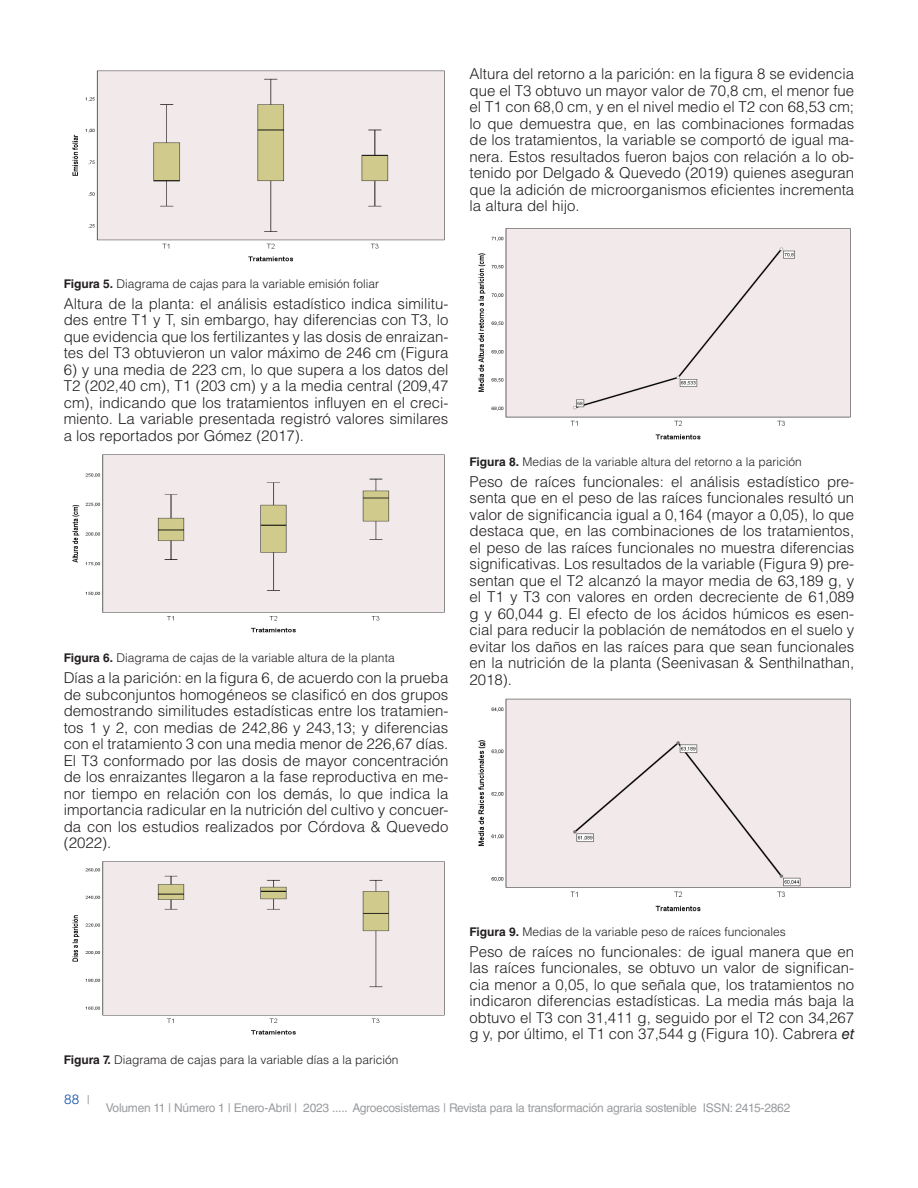
<style>
.page{position:relative;width:918px;height:1188px;background:#fff}
.page>*{position:absolute;margin:0;border:0;box-sizing:border-box;transform-origin:0 0}
.TEXTO{font:300 15px/16.5px "Helvetica LT Std";color:#231f20;text-align:justify}
.t1{font:300 13.5px "Helvetica LT Std";color:#0d4da1}
.pie_de_foto{font:300 12px "Helvetica LT Std";color:#231f20}
.t2{font:12px "Helvetica LT Std";letter-spacing:-.02em;color:#999b9e}
.s1{font-weight:700}
.s2{font-weight:400;font-style:italic}
.s3{font-weight:400;font-size:12px;color:#999b9e}
</style>
<div class="page">
<img style="left:72px;top:70px;width:373px;height:192px">
<img style="left:72px;top:454px;width:373px;height:179px">
<img style="left:72px;top:861px;width:373px;height:174px">
<img style="left:478px;top:228px;width:373px;height:212px">
<img style="left:478px;top:698px;width:373px;height:214px">
<p class="TEXTO" style="left:470px;top:65px;width:386px">Altura del retorno a la parición: en la figura 8 se evidencia que el T3 obtuvo un mayor valor de 70,8 cm, el menor fue el T1 con 68,0 cm, y en el nivel medio el T2 con 68,53 cm; lo que demuestra que, en las combinaciones formadas de los tratamientos, la variable se comportó de igual ma&shy;nera. Estos resultados fueron bajos con relación a lo ob&shy;tenido por Delgado &amp; Quevedo (2019) quienes aseguran que la adición de microorganismos eficientes incrementa la altura del hijo.</p>
<p class="pie_de_foto" style="left:64px;top:276px;width:317px"><span class="s1">Figura 5.</span> Diagrama de cajas para la variable emisión foliar</p>
<p class="TEXTO" style="left:64px;top:295px;width:386px">Altura de la planta: el análisis estadístico indica similitu&shy;des entre T1 y T, sin embargo, hay diferencias con T3, lo que evidencia que los fertilizantes y las dosis de enraizan&shy;tes del T3 obtuvieron un valor máximo de 246 cm (Figura</p>
<p class="TEXTO" style="left:64px;top:361px;width:386px">6) y una media de 223 cm, lo que supera a los datos del T2 (202,40 cm), T1 (203 cm) y a la media central (209,47 cm), indicando que los tratamientos influyen en el creci&shy;miento. La variable presentada registró valores similares a los reportados por Gómez (2017).</p>
<p class="pie_de_foto" style="left:64px;top:651px;width:332px"><span class="s1">Figura 6.</span> Diagrama de cajas de la variable altura de la planta</p>
<p class="TEXTO" style="left:64px;top:669px;width:386px">Días a la parición: en la figura 6, de acuerdo con la prueba de subconjuntos homogéneos se clasificó en dos grupos demostrando similitudes estadísticas entre los tratamien&shy;tos 1 y 2, con medias de 242,86 y 243,13; y diferencias con el tratamiento 3 con una media menor de 226,67 días.<br>El T3 conformado por las dosis de mayor concentración de los enraizantes llegaron a la fase reproductiva en me&shy;nor tiempo en relación con los demás, lo que indica la importancia radicular en la nutrición del cultivo y concuer&shy;da con los estudios realizados por Córdova &amp; Quevedo (2022).</p>
<p class="pie_de_foto" style="left:470px;top:454px;width:334px"><span class="s1">Figura 8.</span> Medias de la variable altura del retorno a la parición</p>
<p class="TEXTO" style="left:470px;top:473px;width:386px">Peso de raíces funcionales: el análisis estadístico pre&shy;senta que en el peso de las raíces funcionales resultó un valor de significancia igual a 0,164 (mayor a 0,05), lo que destaca que, en las combinaciones de los tratamientos, el peso de las raíces funcionales no muestra diferencias significativas. Los resultados de la variable (Figura 9) pre&shy;sentan que el T2 alcanzó la mayor media de 63,189 g, y el T1 y T3 con valores en orden decreciente de 61,089 g y 60,044 g. El efecto de los ácidos húmicos es esen&shy;cial para reducir la población de nemátodos en el suelo y evitar los daños en las raíces para que sean funcionales en la nutrición de la planta (Seenivasan &amp; Senthilnathan, 2018).</p>
<p class="pie_de_foto" style="left:64px;top:1052px;width:336px"><span class="s1">Figura 7.</span> Diagrama de cajas para la variable días a la parición</p>
<p class="pie_de_foto" style="left:470px;top:924px;width:318px"><span class="s1">Figura 9.</span> Medias de la variable peso de raíces funcionales</p>
<p class="TEXTO" style="left:470px;top:943px;width:386px">Peso de raíces no funcionales: de igual manera que en las raíces funcionales, se obtuvo un valor de significan&shy;cia menor a 0,05, lo que señala que, los tratamientos no indicaron diferencias estadísticas. La media más baja la obtuvo el T3 con 31,411 g, seguido por el T2 con 34,267 g y, por último, el T1 con 37,544 g (Figura 10). Cabrera <span class="s2">et</span></p>
<p class="t1" style="left:64px;top:1091px;width:27px">88 <span class="s3">|</span></p>
<p class="t2" style="left:106px;top:1100px;width:686px">Volumen 11 | Número 1 | Enero-Abril | 2023 ..... Agroecosistemas | Revista para la transformación agraria sostenible ISSN: 2415-2862</p>
</div>
